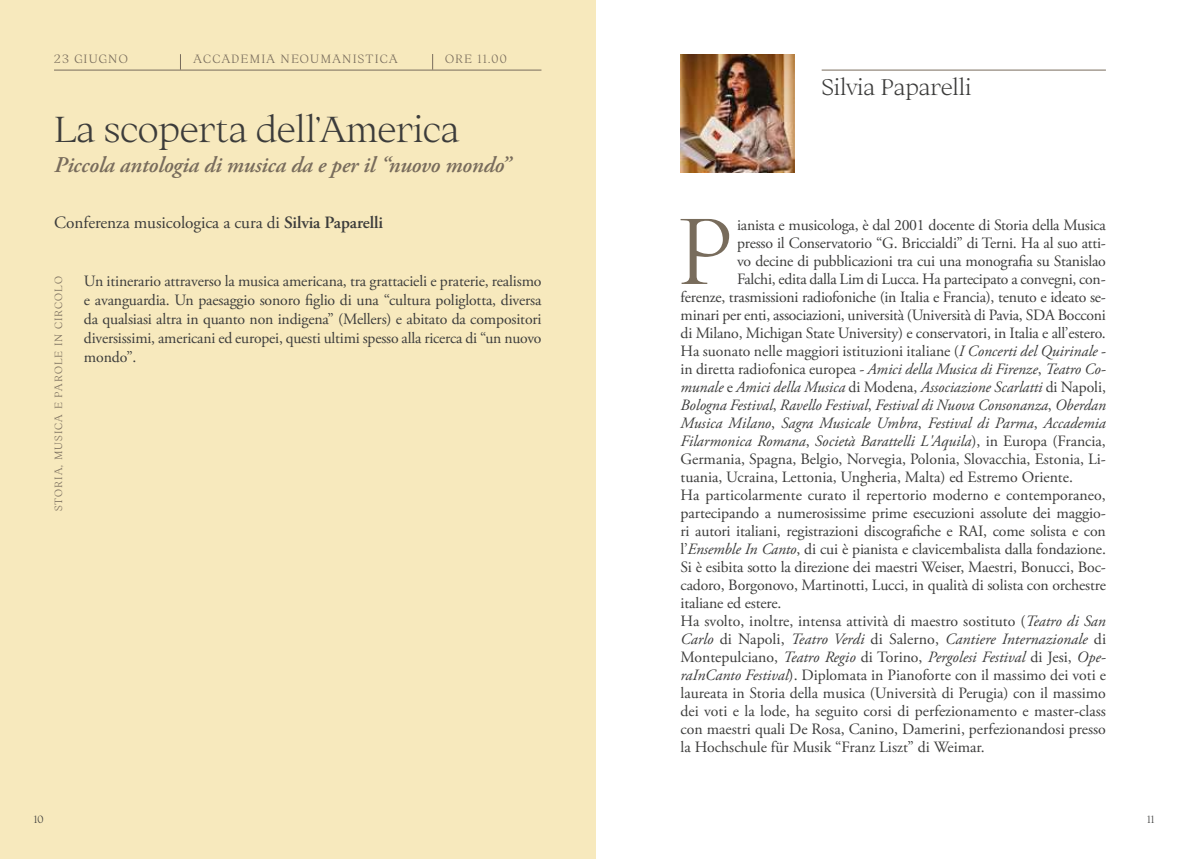
<style>
.page{position:relative;width:1191px;height:859px;background:#fff}
.page>*{position:absolute;margin:0;border:0;box-sizing:border-box;transform-origin:0 0}
.t1{font:300 92.85px "Ortica";color:#786c5c}
.t2{font:300 36px "Ortica";color:#3c3c3b}
.t3{font:italic 600 22.5px "Adobe Garamond Pro";letter-spacing:-.01em;color:#786c5c}
.t4{font:300 22.5px "Ortica";color:#3c3c3b}
.t5{font:17.25px "Adobe Garamond Pro";letter-spacing:-.005em;color:#3c3c3b}
.t6{font:15.75px/18.9px "Adobe Garamond Pro";letter-spacing:-.01em;color:#3c3c3b;text-align:justify}
.t7{font:italic 15.75px "Adobe Garamond Pro";letter-spacing:-.005em;color:#3c3c3b}
.t8{font:300 12px "Ortica";letter-spacing:.1em;color:#786c5c}
.t9{font:300 10.5px "Ortica";letter-spacing:.1em;color:#786c5c}
.t10{font:300 10.5px "Ortica";color:#3c3c3b}
.s1{font-weight:600}
.s2{font-style:italic}
.s3{font-style:normal}
</style>
<div class="page">
<hr style="left:821px;top:70px;width:285px;height:1px;background:#786c5c">
<div style="left:0;top:0;width:595px;height:859px;background:#f7e9bd"></div>
<hr style="left:54px;top:70px;width:487px;height:1px;background:#786c5c">
<svg style="left:180px;top:54px;width:1px;height:16px"></svg>
<svg style="left:432px;top:54px;width:1px;height:16px"></svg>
<img style="left:680px;top:54px;width:115px;height:118px">
<p class="t8" style="left:54px;top:52px;width:75px">23 GIUGNO</p>
<p class="t8" style="left:194px;top:52px;width:205px">ACCADEMIA NEOUMANISTICA</p>
<p class="t8" style="left:445px;top:52px;width:63px">ORE 11.00</p>
<h2 class="t2" style="left:54px;top:108px;width:406px">La scoperta dell’America</h2>
<h3 class="t3" style="left:54px;top:152px;width:458px">Piccola antologia di musica da e per il “nuovo mondo”</h3>
<p class="t5" style="left:54px;top:212px;width:330px">Conferenza musicologica a cura di <span class="s1">Silvia Paparelli</span></p>
<p class="t9" style="left:52px;top:511px;width:236px;rotate:-90deg">STORIA, MUSICA E PAROLE IN CIRCOLO</p>
<p class="t6" style="left:84px;top:272px;width:459px">Un itinerario attraverso la musica americana, tra grattacieli e praterie, realismo e avanguardia. Un paesaggio sonoro figlio di una “cultura poliglotta, diversa da qualsiasi altra in quanto non indigena” (Mellers) e abitato da compositori diversissimi, americani ed europei, questi ultimi spesso alla ricerca di “un nuovo mondo”.</p>
<h3 class="t4" style="left:821px;top:74px;width:151px">Silvia Paparelli</h3>
<h1 class="t1" style="left:677px;top:196px;width:57px">P</h1>
<p class="t6" style="left:737px;top:216px;width:370px">ianista e musicologa, è dal 2001 docente di Storia della Musica</p>
<p class="t6" style="left:737px;top:234px;width:370px">presso il Conservatorio “G. Briccialdi” di Terni. Ha al suo atti-</p>
<p class="t6" style="left:737px;top:252px;width:370px">vo decine di pubblicazioni tra cui una monografia su Stanislao</p>
<p class="t6" style="left:737px;top:270px;width:370px">Falchi, edita dalla Lim di Lucca. Ha partecipato a convegni, con-</p>
<p class="t6" style="left:680px;top:288px;width:427px">ferenze, trasmissioni radiofoniche (in Italia e Francia), tenuto e ideato se-</p>
<p class="t6" style="left:680px;top:306px;width:427px">minari per enti, associazioni, università (Università di Pavia, SDA Bocconi</p>
<p class="t6" style="left:680px;top:324px;width:427px">di Milano, Michigan State University) e conservatori, in Italia e all’estero.</p>
<p class="t6" style="left:680px;top:342px;width:427px">Ha suonato nelle maggiori istituzioni italiane (<span class="s2">I Concerti del Quirinale</span> -</p>
<p class="t7" style="left:680px;top:360px;width:427px"><span class="s3">in diretta radiofonica europea -</span> Amici della Musica di Firenze<span class="s3">,</span> Teatro Co-</p>
<p class="t7" style="left:680px;top:378px;width:427px">munale <span class="s3">e</span> Amici della Musica <span class="s3">di Modena,</span> Associazione Scarlatti <span class="s3">di Napoli,</span></p>
<p class="t7" style="left:680px;top:396px;width:427px">Bologna Festival<span class="s3">,</span> Ravello Festival<span class="s3">,</span> Festival di Nuova Consonanza<span class="s3">,</span> Oberdan</p>
<p class="t7" style="left:680px;top:414px;width:427px">Musica Milano<span class="s3">,</span> Sagra Musicale Umbra<span class="s3">,</span> Festival di Parma<span class="s3">,</span> Accademia</p>
<p class="t7" style="left:680px;top:432px;width:427px">Filarmonica Romana<span class="s3">,</span> Società Barattelli L'Aquila<span class="s3">), in Europa (Francia,</span></p>
<p class="t6" style="left:680px;top:450px;width:427px">Germania, Spagna, Belgio, Norvegia, Polonia, Slovacchia, Estonia, Li-</p>
<p class="t6" style="left:680px;top:468px;width:394px">tuania, Ucraina, Lettonia, Ungheria, Malta) ed Estremo Oriente.</p>
<p class="t6" style="left:680px;top:486px;width:427px">Ha particolarmente curato il repertorio moderno e contemporaneo,</p>
<p class="t6" style="left:680px;top:504px;width:427px">partecipando a numerosissime prime esecuzioni assolute dei maggio-</p>
<p class="t6" style="left:680px;top:522px;width:427px">ri autori italiani, registrazioni discografiche e RAI, come solista e con</p>
<p class="t6" style="left:680px;top:540px;width:427px">l’<span class="s2">Ensemble In Canto</span>, di cui è pianista e clavicembalista dalla fondazione.</p>
<p class="t6" style="left:680px;top:558px;width:427px">Si è esibita sotto la direzione dei maestri Weiser, Maestri, Bonucci, Boc-</p>
<p class="t6" style="left:680px;top:576px;width:427px">cadoro, Borgonovo, Martinotti, Lucci, in qualità di solista con orchestre</p>
<p class="t6" style="left:680px;top:594px;width:102px">italiane ed estere.</p>
<p class="t6" style="left:680px;top:612px;width:427px">Ha svolto, inoltre, intensa attività di maestro sostituto (<span class="s2">Teatro di San</span></p>
<p class="t7" style="left:680px;top:630px;width:427px">Carlo <span class="s3">di Napoli,</span> Teatro Verdi <span class="s3">di Salerno,</span> Cantiere Internazionale <span class="s3">di</span></p>
<p class="t7" style="left:680px;top:648px;width:427px"><span class="s3">Montepulciano,</span> Teatro Regio <span class="s3">di Torino,</span> Pergolesi Festival <span class="s3">di Jesi,</span> Ope-</p>
<p class="t6" style="left:680px;top:666px;width:427px"><span class="s2">raInCanto Festival</span>). Diplomata in Pianoforte con il massimo dei voti e</p>
<p class="t6" style="left:680px;top:684px;width:427px">laureata in Storia della musica (Università di Perugia) con il massimo</p>
<p class="t6" style="left:680px;top:702px;width:427px">dei voti e la lode, ha seguito corsi di perfezionamento e master-class</p>
<p class="t6" style="left:680px;top:720px;width:427px">con maestri quali De Rosa, Canino, Damerini, perfezionandosi presso</p>
<p class="t6" style="left:680px;top:738px;width:306px">la Hochschule für Musik “Franz Liszt” di Weimar.</p>
<p class="t10" style="left:34px;top:813px;width:11px">10</p>
<p class="t10" style="left:1147px;top:813px;width:9px">11</p>
</div>
